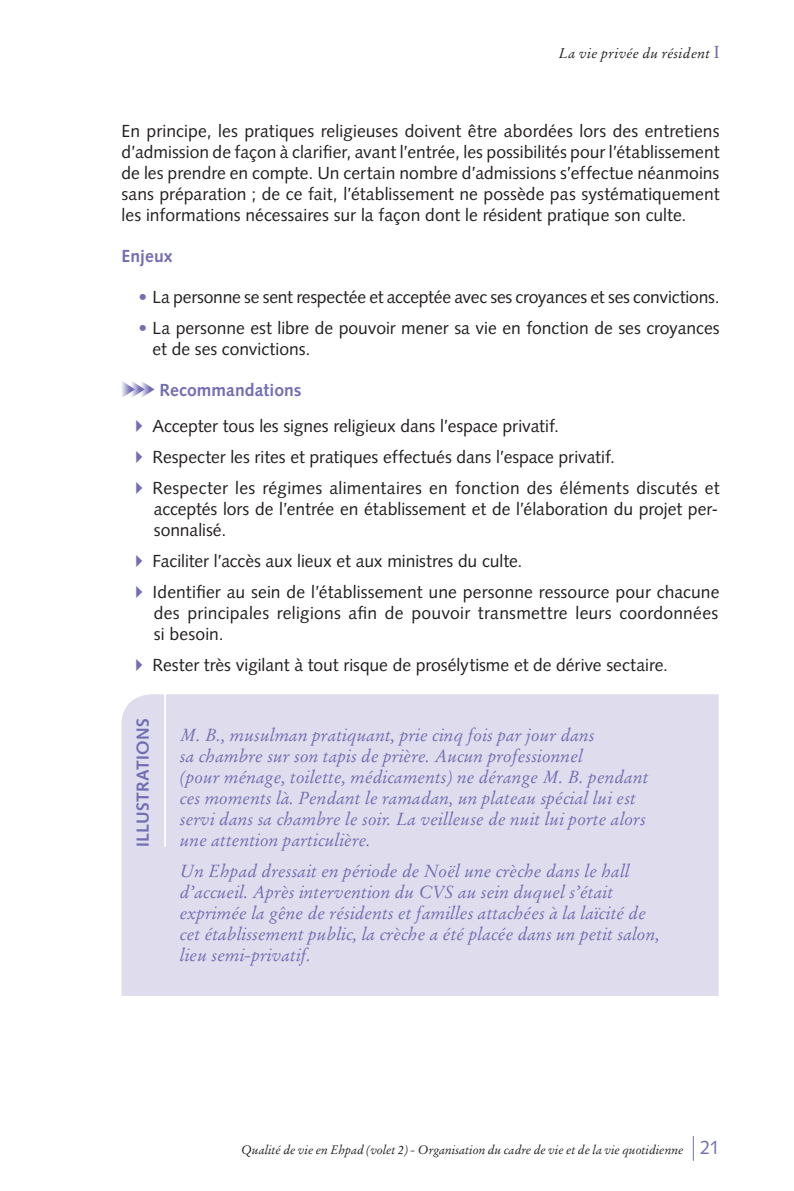
<style>
.page{position:relative;width:794px;height:1191px;background:#fff}
.page>*{position:absolute;margin:0;border:0;box-sizing:border-box;transform-origin:0 0}
.t1{font:19.25px "Syntax";color:#716eb3;scale:.95 1}
.texte_courant_enumer{font:17.5px/21px "Syntax";letter-spacing:-.005em;color:#231f20;text-align:justify}
.t2{font:italic 17.5px/21px "Stempel Garamond";color:#716eb3}
.texte_courant{font:17.5px/21px "Syntax";color:#231f20;text-align:justify}
.T3_Recommandation{font:700 17.5px "Syntax";letter-spacing:.015em;color:#716eb3}
.Titre3{font:700 17.5px "Syntax";letter-spacing:.005em;color:#716eb3}
.t3{font:italic 14px "Stempel Garamond";letter-spacing:.02em;color:#231f20}
.t4{font:italic 12.25px "Stempel Garamond";letter-spacing:-.005em;color:#231f20}
.s1{font-family:"Didot";font-style:normal;font-size:17.5px;color:#716eb3}
.s2{color:#716eb3}
</style>
<div class="page">
<svg style="left:693px;top:1136px;width:1px;height:24px"></svg>
<svg style="left:122px;top:381px;width:32px;height:16px"></svg>
<div style="left:122px;top:694px;width:596px;height:302px;background:#dfdced"></div>
<hr style="left:164px;top:687px;width:2px;height:160px;background:#fff">
<p class="t3" style="left:558px;top:45px;width:162px">La vie privée du résident <span class="s1">I</span></p>
<p class="texte_courant" style="left:122px;top:121px;width:599px">En principe, les pratiques religieuses doivent être abordées lors des entretiens d’admission de façon à clarifier, avant l’entrée, les possibilités pour l’établissement de les prendre en compte. Un certain nombre d’admissions s’effectue néanmoins sans préparation ; de ce fait, l’établissement ne possède pas systématiquement les informations nécessaires sur la façon dont le résident pratique son culte.</p>
<p class="Titre3" style="left:122px;top:246px;width:53px">Enjeux</p>
<p class="texte_courant_enumer" style="left:138px;top:286px;width:582px"><span class="s2">•</span> La personne se sent respectée et acceptée avec ses croyances et ses convictions.</p>
<p class="texte_courant_enumer" style="left:153px;top:317px;width:568px;text-indent:-14px"><span class="s2">•</span> La personne est libre de pouvoir mener sa vie en fonction de ses croyances et de ses convictions.</p>
<p class="T3_Recommandation" style="left:159px;top:380px;width:144px">Recommandations</p>
<p class="texte_courant_enumer" style="left:153px;top:415px;width:408px">Accepter tous les signes religieux dans l’espace privatif.</p>
<p class="texte_courant_enumer" style="left:153px;top:446px;width:464px">Respecter les rites et pratiques effectués dans l’espace privatif.</p>
<p class="texte_courant_enumer" style="left:153px;top:477px;width:568px">Respecter les régimes alimentaires en fonction des éléments discutés et acceptés lors de l’entrée en établissement et de l’élaboration du projet per&shy;sonnalisé.</p>
<p class="texte_courant_enumer" style="left:153px;top:550px;width:371px">Faciliter l’accès aux lieux et aux ministres du culte.</p>
<p class="texte_courant_enumer" style="left:153px;top:581px;width:568px">Identifier au sein de l’établissement une personne ressource pour chacune des principales religions afin de pouvoir transmettre leurs coordonnées si besoin.</p>
<p class="texte_courant_enumer" style="left:153px;top:654px;width:517px">Rester très vigilant à tout risque de prosélytisme et de dérive sectaire.</p>
<p class="T3_Recommandation" style="left:133px;top:847px;width:131px;rotate:-90deg">ILLUSTRATIONS</p>
<p class="t2" style="left:180px;top:724px;width:470px">M. B., musulman pratiquant, prie cinq fois par jour dans<br>sa chambre sur son tapis de prière. Aucun professionnel<br>(pour ménage, toilette, médicaments) ne dérange M. B. pendant ces moments là. Pendant le ramadan, un plateau spécial lui est servi dans sa chambre le soir. La veilleuse de nuit lui porte alors une attention particulière.</p>
<p class="t2" style="left:180px;top:860px;width:481px">Un Ehpad dressait en période de Noël une crèche dans le hall d’accueil. Après intervention du CVS au sein duquel s’était exprimée la gêne de résidents et familles attachées à la laïcité de cet établissement public, la crèche a été placée dans un petit salon, lieu semi-privatif.</p>
<p class="t4" style="left:241px;top:1142px;width:444px">Qualité de vie en Ehpad (volet 2) - Organisation du cadre de vie et de la vie quotidienne</p>
<p class="t1" style="left:700px;top:1135px;width:22px">21</p>
</div>
